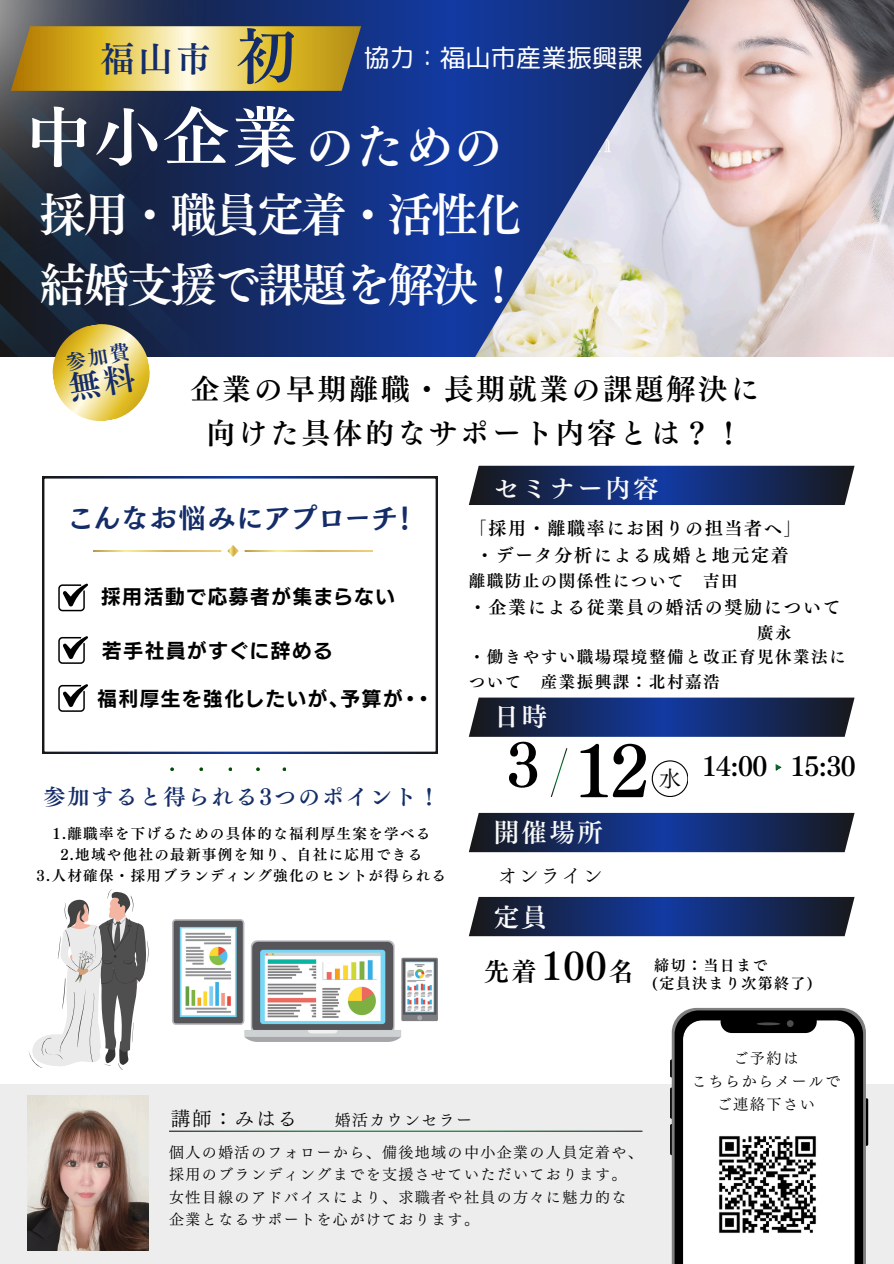
<style>
.page{position:relative;width:894px;height:1264px;background:#fff}
.page>*{position:absolute;margin:0;border:0;box-sizing:border-box;transform-origin:0 0}
.t1{font:69.6px "Canva Tsuku Min Pr 6 N B";color:#000}
.t2{font:66.15px "Canva Tsuku Min Pr 6 N B";color:#fff}
.t3{font:61.05px "Canva Tsuku Min Pr 6 N B";color:#142d68}
.t4{font:58.95px "Canva Tsuku Min Pr 6 N B";color:#000}
.t5{font:49.5px "Canva Tsuku Min Pr 6 N B";color:#fff}
.t6{font:46.2px/69.8px "Canva Tsuku Min Pr 6 N B";letter-spacing:-.055em;color:#fff}
.t7{font:37.2px "Canva Tsuku Min Pr 6 N B";color:#000}
.t8{font:34.65px "Canva Tsuku Min Pr 6 N B";color:#142d68}
.t9{font:29.1px/43.8px "Canva Tsuku Min Pr 6 N B";letter-spacing:.09em;color:#000;text-align:center}
.t10{font:27px "TEST Mode Min B B";letter-spacing:.09em;color:#142d68}
.t11{font:26.1px "Canva Tsuku Min Pr 6 N B";letter-spacing:-.03em;color:#000}
.t12{font:25.5px "Canva Tsuku Min Pr 6 N B";letter-spacing:.09em;color:#f9faf9}
.t13{font:25.35px "rounded mplus 1 p regular";color:#fff}
.t14{font:25.35px "Canva Tsuku Min Pr 6 N B";color:#000}
.t15{font:22.5px "Canva Tsuku Min Pr 6 N R";color:#000}
.t16{font:21.9px "Canva Tsuku Min Pr 6 N B";letter-spacing:.09em;color:#142d68}
.t17{font:19.5px "TEST New Rodin B";letter-spacing:.09em;color:#000}
.t18{font:19.5px "Canva Tsuku Min Pr 6 N R";letter-spacing:.09em;color:#000}
.t19{font:18px "Canva Tsuku Min Pr 6 N B";letter-spacing:.09em;color:#000}
.t20{font:16.5px/24.8px "Canva Tsuku Min Pr 6 N B";letter-spacing:.09em;color:#000}
.t21{font:15.9px "Canva Tsuku Min Pr 6 N R";letter-spacing:.09em;color:#000}
.t22{font:15.3px/23px "Canva Tsuku Min Pr 6 N R";letter-spacing:.09em;color:#000;text-align:center}
.t23{font:15px "Canva Tsuku Min Pr 6 N R";letter-spacing:.09em;color:#000}
.t24{font:15px "Canva Tsuku Min Pr 6 N B";letter-spacing:.09em;color:#000}
.t25{font:14.55px "Canva Tsuku Min Pr 6 N B";letter-spacing:.09em;color:#000}
</style>
<div class="page">
<svg style="left:225px;top:0;width:249px;height:357px;background:#133284"></svg>
<img style="left:0;top:0;width:225px;height:53px">
<img style="left:0;top:53px;width:225px;height:304px">
<img style="left:474px;top:0;width:419px;height:357px">
<div style="left:0;top:1084px;width:893px;height:179px;background:#ededed"></div>
<hr style="left:670px;top:1059px;width:3px;height:18px;background:#000;border-radius:2px">
<hr style="left:670px;top:1087px;width:3px;height:31px;background:#000;border-radius:2px">
<hr style="left:670px;top:1123px;width:3px;height:32px;background:#000;border-radius:2px">
<hr style="left:864px;top:1098px;width:3px;height:47px;background:#000;border-radius:2px">
<svg style="left:671px;top:1007px;width:194px;height:256px;fill:#808080"></svg>
<svg style="left:674px;top:1010px;width:188px;height:253px;background:#1b1b1b"></svg>
<svg style="left:677px;top:1015px;width:182px;height:248px"></svg>
<svg style="left:170px;top:767px;width:4px;height:4px"></svg>
<svg style="left:199px;top:767px;width:4px;height:4px"></svg>
<svg style="left:228px;top:767px;width:4px;height:4px"></svg>
<svg style="left:256px;top:767px;width:4px;height:4px"></svg>
<svg style="left:282px;top:767px;width:4px;height:4px"></svg>
<svg style="left:42px;top:476px;width:395px;height:278px"></svg>
<svg style="left:58px;top:635px;width:31px;height:29px"></svg>
<img style="left:93px;top:545px;width:279px;height:12px">
<svg style="left:58px;top:683px;width:31px;height:29px"></svg>
<svg style="left:58px;top:583px;width:31px;height:28px"></svg>
<svg style="left:11px;top:26px;width:350px;height:65px;background:#d5b953"></svg>
<hr style="left:169px;top:1130px;width:473px;height:1px;background:#fff">
<svg style="left:651px;top:760px;width:36px;height:36px"></svg>
<svg style="left:550px;top:748px;width:18px;height:49px"></svg>
<svg style="left:468px;top:466px;width:386px;height:39px;background:#1b2f63"></svg>
<svg style="left:775px;top:764px;width:6px;height:7px"></svg>
<svg style="left:469px;top:697px;width:385px;height:39px;background:#1d3165"></svg>
<svg style="left:468px;top:813px;width:386px;height:39px;background:#1b2f63"></svg>
<svg style="left:469px;top:897px;width:385px;height:39px;background:#1a2e63"></svg>
<img style="left:28px;top:1095px;width:121px;height:155px">
<hr style="left:147px;top:941px;width:2px;height:21px;background:#353535">
<svg style="left:31px;top:891px;width:115px;height:178px"></svg>
<img style="left:172px;top:919px;width:265px;height:122px">
<img style="left:709px;top:1126px;width:116px;height:115px">
<svg style="left:49px;top:320px;width:104px;height:101px;background:#cdbf7f"></svg>
<h5 class="t8" style="left:100px;top:41px;width:112px">福山市</h5>
<p class="t3" style="left:236px;top:25px;width:63px">初</p>
<p class="t2" style="left:25px;top:104px;width:275px">中小企業</p>
<p class="t13" style="left:364px;top:40px;width:280px">協力：福山市産業振興課</p>
<p class="t5" style="left:305px;top:121px;width:199px">のための</p>
<h5 class="t6" style="left:40px;top:179px;width:483px">採用・職員定着・活性化結婚支援で課題を解決！</h5>
<h5 class="t9" style="left:190px;top:367px;width:570px">企業の早期離職・長期就業の課題解決に向けた具体的なサポート内容とは？！</h5>
<p class="t10" style="left:70px;top:504px;width:342px">こんなお悩みにアプローチ！</p>
<p class="t17" style="left:101px;top:587px;width:295px">採用活動で応募者が集まらない</p>
<h2 class="t17" style="left:102px;top:640px;width:232px">若手社員がすぐに辞める</h2>
<h1 class="t17" style="left:97px;top:688px;width:334px">福利厚生を強化したいが、予算が・・</h1>
<h2 class="t16" style="left:44px;top:785px;width:398px">参加すると得られる3つのポイント！</h2>
<h3 class="t25" style="left:52px;top:825px;width:379px">1.離職率を下げるための具体的な福利厚生案を学べる</h3>
<h5 class="t25" style="left:60px;top:847px;width:363px">2.地域や他社の最新事例を知り、自社に応用できる</h5>
<p class="t25" style="left:37px;top:868px;width:411px">3.人材確保・採用ブランディング強化のヒントが得られる</p>
<p class="t12" style="left:493px;top:475px;width:166px">セミナー内容</p>
<p class="t19" style="left:468px;top:519px;width:334px">「採用・離職率にお困りの担当者へ」</p>
<p class="t19" style="left:475px;top:546px;width:314px">・データ分析による成婚と地元定着</p>
<p class="t20" style="left:468px;top:568px;width:267px">離職防止の関係性について 吉田</p>
<p class="t19" style="left:468px;top:598px;width:373px">・企業による従業員の婚活の奨励について</p>
<p class="t20" style="left:757px;top:620px;width:36px">廣永</p>
<p class="t20" style="left:468px;top:644px;width:378px">・働きやすい職場環境整備と改正育児休業法について 産業振興課：北村嘉浩</p>
<p class="t12" style="left:493px;top:703px;width:55px">日時</p>
<p class="t4" style="left:506px;top:735px;width:35px">3</p>
<p class="t1" style="left:574px;top:736px;width:77px">12</p>
<h5 class="t12" style="left:493px;top:819px;width:110px">開催場所</h5>
<p class="t18" style="left:497px;top:865px;width:106px">オンライン</p>
<p class="t12" style="left:493px;top:904px;width:55px">定員</p>
<h3 class="t15" style="left:658px;top:767px;width:22px">水</h3>
<h5 class="t11" style="left:701px;top:753px;width:67px">14:00</h5>
<p class="t11" style="left:790px;top:753px;width:67px">15:30</p>
<p class="t14" style="left:484px;top:958px;width:54px">先着</p>
<p class="t7" style="left:541px;top:947px;width:67px">100</p>
<p class="t14" style="left:608px;top:958px;width:27px">名</p>
<p class="t24" style="left:654px;top:957px;width:115px">締切：当日まで</p>
<p class="t24" style="left:651px;top:975px;width:163px">(定員決まり次第終了)</p>
<h5 class="t18" style="left:171px;top:1108px;width:127px">講師：みはる</h5>
<p class="t21" style="left:335px;top:1111px;width:139px">婚活カウンセラー</p>
<p class="t23" style="left:169px;top:1144px;width:475px">個人の婚活のフォローから、備後地域の中小企業の人員定着や、</p>
<p class="t23" style="left:169px;top:1167px;width:459px">採用のブランディングまでを支援させていただいております。</p>
<p class="t23" style="left:169px;top:1189px;width:459px">女性目線のアドバイスにより、求職者や社員の方々に魅力的な</p>
<h5 class="t23" style="left:169px;top:1212px;width:311px">企業となるサポートを心がけております。</h5>
<p class="t22" style="left:733px;top:1046px;width:67px">ご予約は</p>
<p class="t22" style="left:691px;top:1069px;width:150px">こちらからメールでご連絡下さい</p>
</div>
